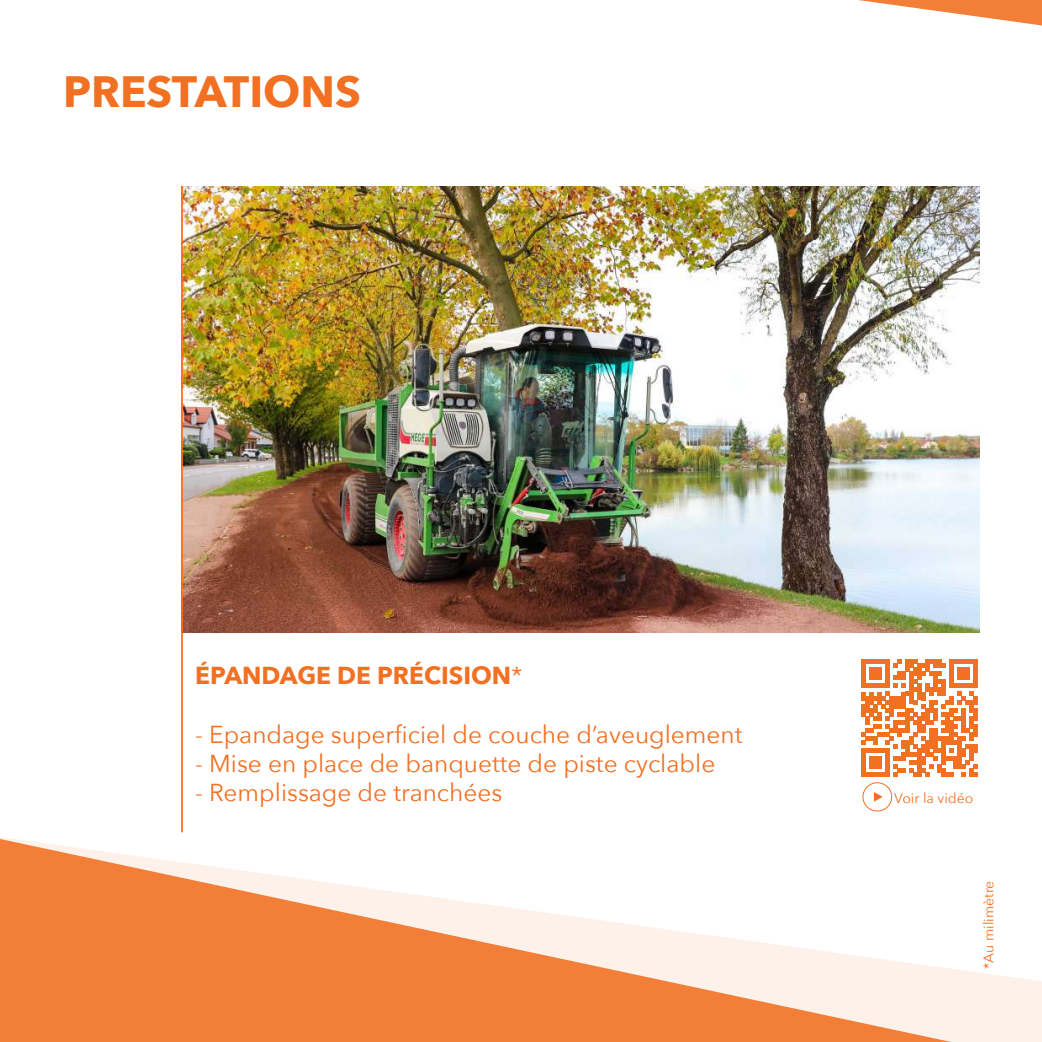
<style>
.page{position:relative;width:1042px;height:1042px;background:#fff}
.page>*{position:absolute;margin:0;border:0;box-sizing:border-box;transform-origin:0 0}
.t1{font:700 43.75px "Avenir Next";color:#f27022}
.t2{font:24.5px "Avenir Next";color:#f27022}
.t3{font:700 24.5px "Avenir Next";color:#f27022}
.t4{font:14px "Avenir Next";color:#f27022}
.s1{font-weight:400}
</style>
<div class="page">
<img style="left:183px;top:187px;width:796px;height:445px">
<hr style="left:181px;top:187px;width:2px;height:645px;background:#f27022">
<svg style="left:858px;top:0;width:184px;height:26px"></svg>
<svg style="left:0;top:828px;width:1042px;height:214px"></svg>
<div style="left:863px;top:782px;width:29px;height:29px;border:1px solid #f27022;border-radius:50%"></div>
<svg style="left:874px;top:792px;width:9px;height:10px"></svg>
<svg style="left:861px;top:660px;width:117px;height:116px"></svg>
<h1 class="t1" style="left:63px;top:54px;width:299px">PRESTATIONS</h1>
<p class="t3" style="left:195px;top:654px;width:328px">ÉPANDAGE DE PRÉCISION<span class="s1">*</span></p>
<p class="t2" style="left:195px;top:713px;width:549px">- Epandage superficiel de couche d’aveuglement</p>
<p class="t2" style="left:195px;top:743px;width:521px">- Mise en place de banquette de piste cyclable</p>
<p class="t2" style="left:195px;top:772px;width:309px">- Remplissage de tranchées</p>
<p class="t4" style="left:894px;top:786px;width:81px">Voir la vidéo</p>
<p class="t4" style="left:977px;top:969px;width:90px;rotate:-90deg">*Au milimètre</p>
</div>
